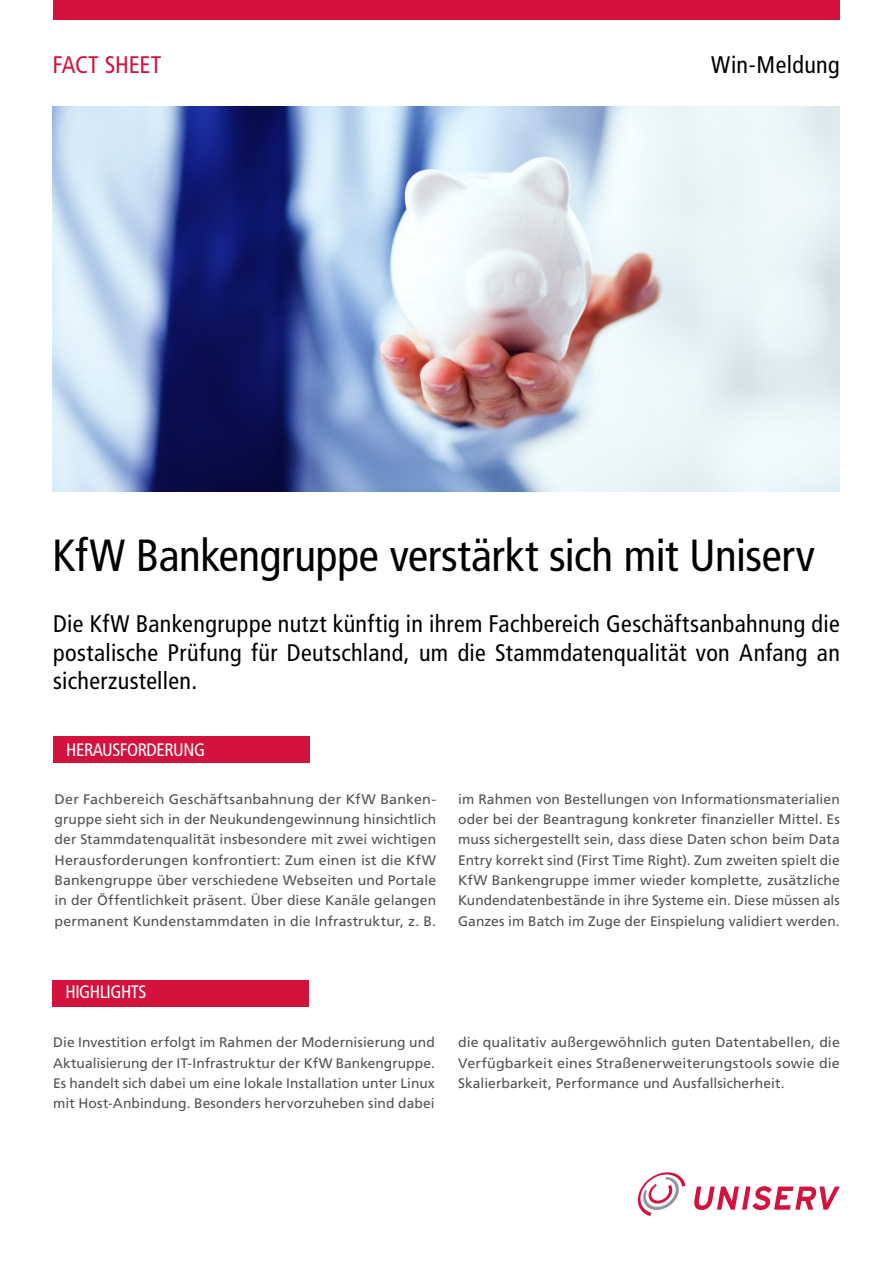
<style>
.page{position:relative;width:893px;height:1263px;background:#fff}
.page>*{position:absolute;margin:0;border:0;box-sizing:border-box;transform-origin:0 0}
.t1{font:condensed 45px "Frutiger LT Com";letter-spacing:-.01em;color:#000}
.t2{font:condensed 24px/28.5px "Frutiger LT Com";letter-spacing:.015em;color:#000;text-align:justify}
.t3{font:condensed 24px "Frutiger LT Com";letter-spacing:-.01em;color:#d3133e}
.t4{font:condensed 18px "Frutiger LT Com";letter-spacing:-.025em;color:#fff}
.t5{font:13.8px/20.2px "Frutiger LT Com";letter-spacing:.005em;color:#515254;text-align:justify}
.t6{font:13.8px/20.2px "Frutiger LT Com";letter-spacing:.005em;color:#515254;text-align:justify;scale:1.04 1}
</style>
<div class="page">
<div style="left:53px;top:0;width:787px;height:19px;background:#d3133e"></div>
<svg style="left:694px;top:1186px;width:146px;height:24px"></svg>
<svg style="left:638px;top:1172px;width:47px;height:44px"></svg>
<div style="left:53px;top:737px;width:257px;height:26px;background:#d3133e"></div>
<img style="left:52px;top:106px;width:788px;height:385px">
<div style="left:52px;top:980px;width:257px;height:26px;background:#d3133e"></div>
<h2 class="t3" style="left:52px;top:51px;width:111px">FACT SHEET</h2>
<h2 class="t2" style="left:711px;top:51px;width:130px">Win-Meldung</h2>
<h1 class="t1" style="left:52px;top:530px;width:764px">KfW Bankengruppe verstärkt sich mit Uniserv</h1>
<h2 class="t2" style="left:53px;top:610px;width:788px">Die KfW Bankengruppe nutzt künftig in ihrem Fachbereich Geschäftsanbahnung die postalische Prüfung für Deutschland, um die Stammdatenqualität von Anfang an sicherzustellen.</h2>
<h3 class="t4" style="left:66px;top:740px;width:140px">HERAUSFORDERUNG</h3>
<p class="t6" style="left:55px;top:789px;width:368px">Der Fachbereich Geschäftsanbahnung der KfW Banken&shy;gruppe sieht sich in der Neukundengewinnung hinsichtlich der Stammdatenqualität insbesondere mit zwei wichtigen Herausforderungen konfrontiert: Zum einen ist die KfW Bankengruppe über verschiedene Webseiten und Portale in der Öffentlichkeit präsent. Über diese Kanäle gelangen permanent Kundenstammdaten in die Infrastruktur, z. B.</p>
<p class="t5" style="left:458px;top:789px;width:383px">im Rahmen von Bestellungen von Informationsmaterialien oder bei der Beantragung konkreter finanzieller Mittel. Es muss sichergestellt sein, dass diese Daten schon beim Data Entry korrekt sind (First Time Right). Zum zweiten spielt die KfW Bankengruppe immer wieder komplette, zusätzliche Kundendatenbestände in ihre Systeme ein. Diese müssen als Ganzes im Batch im Zuge der Einspielung validiert werden.</p>
<h3 class="t4" style="left:65px;top:981px;width:82px">HIGHLIGHTS</h3>
<p class="t5" style="left:53px;top:1032px;width:383px">Die Investition erfolgt im Rahmen der Modernisierung und Aktualisierung der IT-Infrastruktur der KfW Bankengruppe.<br>Es handelt sich dabei um eine lokale Installation unter Linux mit Host-Anbindung. Besonders hervorzuheben sind dabei</p>
<p class="t5" style="left:458px;top:1032px;width:383px">die qualitativ außergewöhnlich guten Datentabellen, die Verfügbarkeit eines Straßenerweiterungstools sowie die Skalierbarkeit, Performance und Ausfallsicherheit.</p>
</div>
